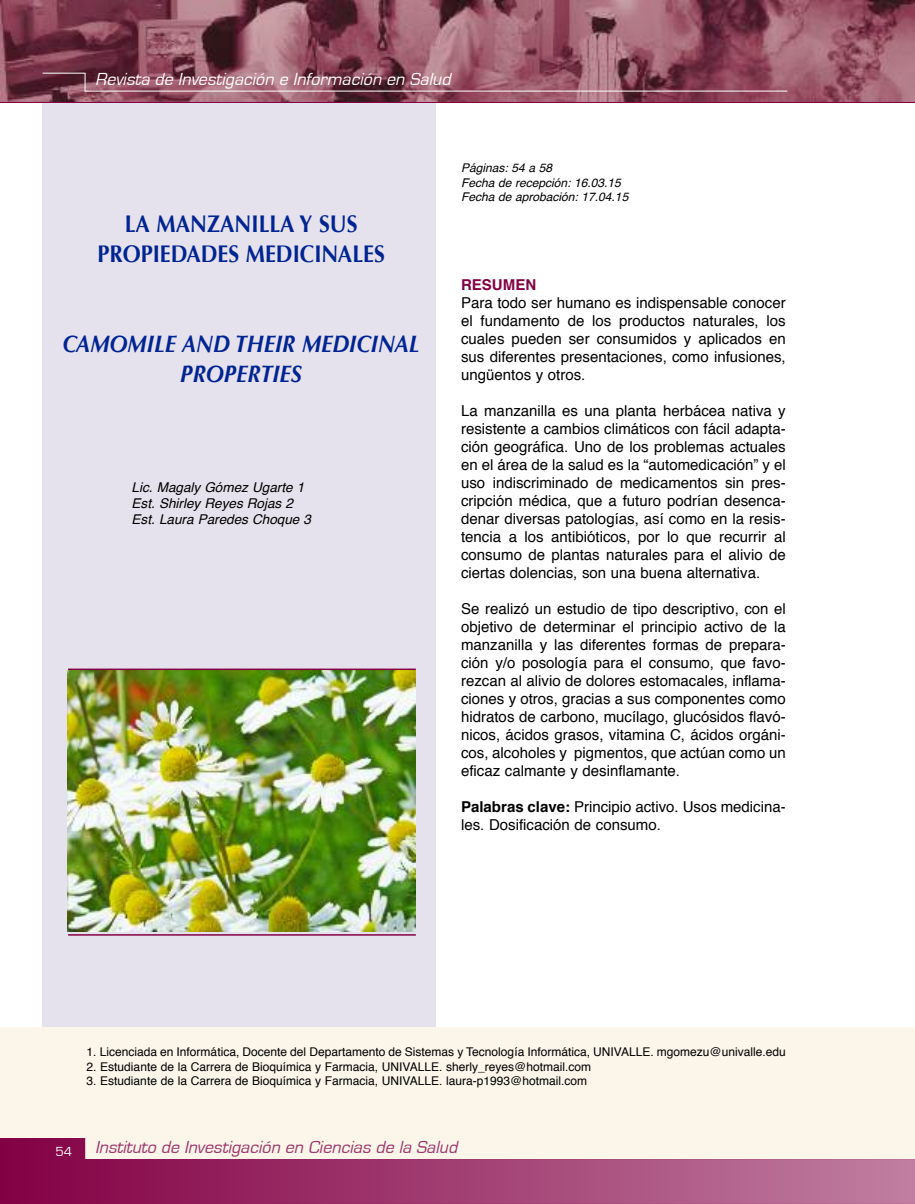
<style>
.page{position:relative;width:915px;height:1204px;background:#fff}
.page>*{position:absolute;margin:0;border:0;box-sizing:border-box;transform-origin:0 0}
.t1{font:700 24px/30px "Optima";color:#002492;text-align:center;scale:.9 1}
.t2{font:italic 700 24px/30px "Optima";color:#002492;text-align:center;scale:.9 1}
.t3{font:italic 18px "Eurostile";color:#9b336a}
.t4{font:italic 18px "Eurostile";color:#fff}
.t5{font:15px/18px "Helvetica";color:#000;text-align:justify}
.t6{font:700 15px "Helvetica";color:#830044}
.t7{font:italic 13.5px/16.2px "Helvetica";color:#000}
.t8{font:13.5px "Eurostile";color:#fff}
.t9{font:12px "Helvetica";color:#000}
.t10{font:italic 12px/14.4px "Helvetica";color:#000}
.s1{font-weight:700}
</style>
<div class="page">
<div style="left:43px;top:0;width:393px;height:1067px;background:#e6e2ed"></div>
<div style="left:0;top:1027px;width:914px;height:164px;background:#fcf5ea"></div>
<svg style="left:0;top:1138px;width:914px;height:65px"></svg>
<img style="left:0;top:0;width:914px;height:102px">
<hr style="left:85px;top:91px;width:702px;height:1px;background:#fff">
<hr style="left:43px;top:73px;width:42px;height:1px;background:#fff">
<svg style="left:85px;top:73px;width:1px;height:18px"></svg>
<img style="left:68px;top:670px;width:347px;height:261px">
<hr style="left:68px;top:668px;width:347px;height:2px;background:#830044">
<hr style="left:68px;top:934px;width:347px;height:1px;background:#830044">
<p class="t4" style="left:95px;top:71px;width:360px">Revista de Investigación e Información en Salud</p>
<h1 class="t1" style="left:97px;top:209px;width:320px">LA MANZANILLA Y SUS<br>PROPIEDADES MEDICINALES</h1>
<h1 class="t2" style="left:62px;top:329px;width:398px">CAMOMILE AND THEIR MEDICINAL<br>PROPERTIES</h1>
<p class="t7" style="left:132px;top:480px;width:181px">Lic. Magaly Gómez Ugarte 1<br>Est. Shirley Reyes Rojas 2<br>Est. Laura Paredes Choque 3</p>
<p class="t10" style="left:461px;top:162px;width:169px">Páginas: 54 a 58<br>Fecha de recepción: 16.03.15<br>Fecha de aprobación: 17.04.15</p>
<p class="t6" style="left:461px;top:278px;width:76px">RESUMEN</p>
<p class="t5" style="left:461px;top:294px;width:326px">Para todo ser humano es indispensable conocer el fundamento de los productos naturales, los cuales pueden ser consumidos y aplicados en sus diferentes presentaciones, como infusiones, ungüentos y otros.</p>
<p class="t5" style="left:461px;top:402px;width:326px">La manzanilla es una planta herbácea nativa y resistente a cambios climáticos con fácil adapta&shy;ción geográfica. Uno de los problemas actuales en el área de la salud es la “automedicación” y el uso indiscriminado de medicamentos sin pres&shy;cripción médica, que a futuro podrían desenca&shy;denar diversas patologías, así como en la resis&shy;tencia a los antibióticos, por lo que recurrir al consumo de plantas naturales para el alivio de ciertas dolencias, son una buena alternativa.</p>
<p class="t5" style="left:461px;top:600px;width:326px">Se realizó un estudio de tipo descriptivo, con el objetivo de determinar el principio activo de la manzanilla y las diferentes formas de prepara&shy;ción y/o posología para el consumo, que favo&shy;rezcan al alivio de dolores estomacales, inflama&shy;ciones y otros, gracias a sus componentes como hidratos de carbono, mucílago, glucósidos flavó&shy;nicos, ácidos grasos, vitamina C, ácidos orgáni&shy;cos, alcoholes y pigmentos, que actúan como un eficaz calmante y desinflamante.</p>
<p class="t5" style="left:461px;top:798px;width:326px"><span class="s1">Palabras clave:</span> Principio activo. Usos medicina&shy;les. Dosificación de consumo.</p>
<p class="t9" style="left:87px;top:1046px;width:700px">1. Licenciada en Informática, Docente del Departamento de Sistemas y Tecnología Informática, UNIVALLE. mgomezu@univalle.edu</p>
<p class="t9" style="left:87px;top:1061px;width:506px">2. Estudiante de la Carrera de Bioquímica y Farmacia, UNIVALLE. sherly_reyes@hotmail.com</p>
<p class="t9" style="left:87px;top:1075px;width:502px">3. Estudiante de la Carrera de Bioquímica y Farmacia, UNIVALLE. laura-p1993@hotmail.com</p>
<p class="t8" style="left:56px;top:1145px;width:18px">54</p>
<p class="t3" style="left:95px;top:1138px;width:367px">Instituto de Investigación en Ciencias de la Salud</p>
</div>
